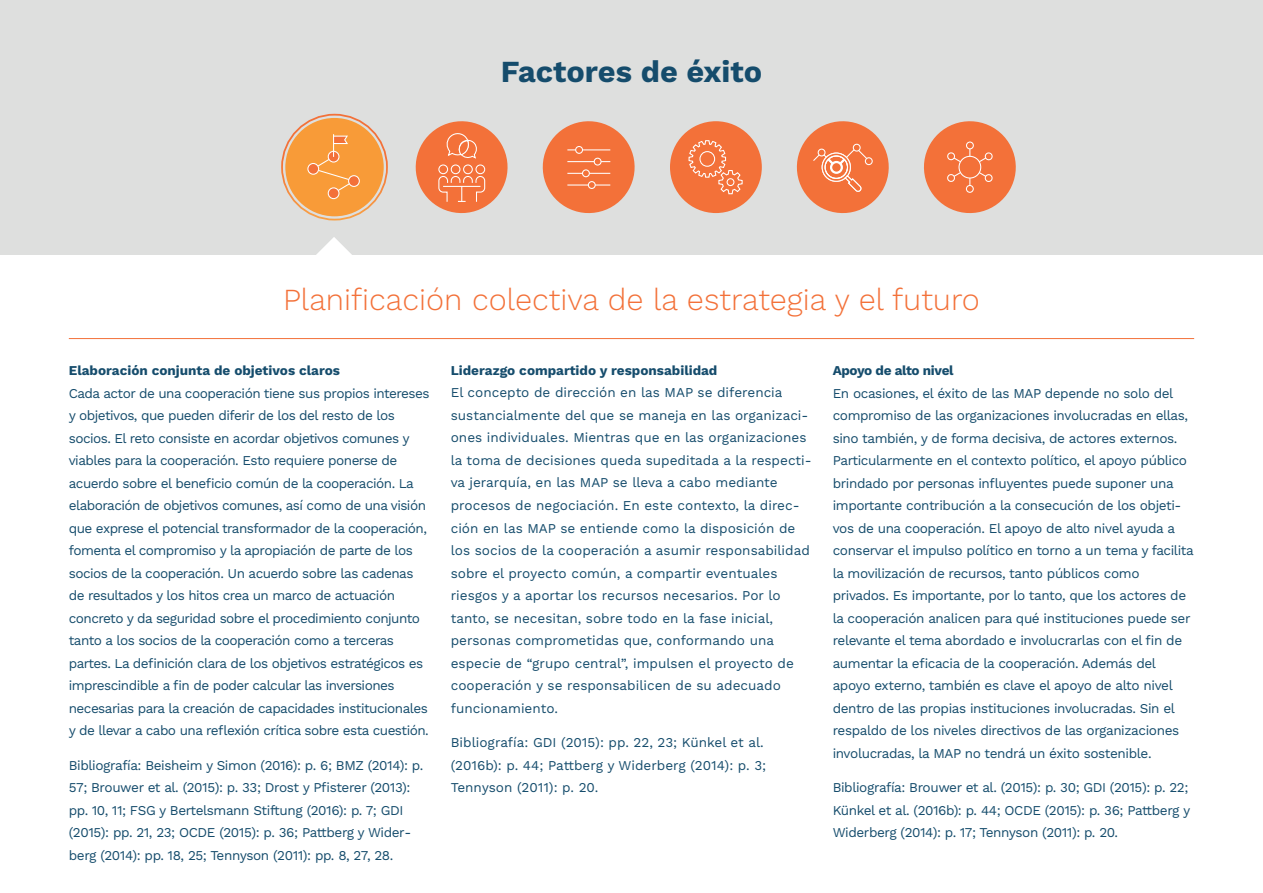
<style>
.page{position:relative;width:1263px;height:893px;background:#fff}
.page>*{position:absolute;margin:0;border:0;box-sizing:border-box;transform-origin:0 0}
.t1{font:300 30.6px "Work Sans";color:#f37139}
.t2{font:700 30.6px "Work Sans";color:#154c6c}
.t3{font:13.5px/22.5px "Work Sans";letter-spacing:-.03em;color:#154c6c}
.t4{font:13.5px/22.5px "Work Sans";color:#154c6c}
.t5{font:700 13.5px "Work Sans";color:#154c6c}
.t6{font:700 13.5px "Work Sans";letter-spacing:-.025em;color:#154c6c}
</style>
<div class="page">
<div style="left:0;top:0;width:1263px;height:254px;background:#dedfde"></div>
<div style="left:285px;top:118px;width:99px;height:98px;background:#f89b38;border-radius:50%"></div>
<div style="left:281px;top:114px;width:107px;height:106px;border:2px solid #fff;border-radius:50%"></div>
<svg style="left:304px;top:237px;width:60px;height:18px"></svg>
<svg style="left:542px;top:121px;width:93px;height:93px"></svg>
<hr style="left:567px;top:149px;width:43px;height:1px;background:#fff">
<div style="left:576px;top:146px;width:6px;height:7px;background:#f37139;border-radius:50%"></div>
<div style="left:575px;top:146px;width:8px;height:8px;border:1px solid #fff;border-radius:50%"></div>
<hr style="left:567px;top:161px;width:43px;height:1px;background:#fff">
<div style="left:594px;top:158px;width:7px;height:7px;background:#f37139;border-radius:50%"></div>
<div style="left:594px;top:158px;width:7px;height:8px;border:1px solid #fff;border-radius:50%"></div>
<hr style="left:567px;top:173px;width:43px;height:1px;background:#fff">
<div style="left:582px;top:170px;width:7px;height:7px;background:#f37139;border-radius:50%"></div>
<div style="left:582px;top:169px;width:8px;height:8px;border:1px solid #fff;border-radius:50%"></div>
<hr style="left:567px;top:184px;width:43px;height:2px;background:#fff">
<div style="left:588px;top:182px;width:7px;height:6px;background:#f37139;border-radius:50%"></div>
<div style="left:588px;top:181px;width:8px;height:8px;border:1px solid #fff;border-radius:50%"></div>
<svg style="left:796px;top:121px;width:93px;height:92px"></svg>
<svg style="left:924px;top:121px;width:92px;height:93px"></svg>
<div style="left:349px;top:176px;width:10px;height:10px;background:#f37139;border-radius:50%"></div>
<div style="left:348px;top:175px;width:12px;height:12px;border:1px solid #fff;border-radius:50%"></div>
<svg style="left:308px;top:163px;width:11px;height:11px"></svg>
<div style="left:307px;top:163px;width:12px;height:12px;border:1px solid #fff;border-radius:50%"></div>
<div style="left:328px;top:188px;width:11px;height:11px;background:#f37139;border-radius:50%"></div>
<div style="left:328px;top:187px;width:11px;height:12px;border:1px solid #fff;border-radius:50%"></div>
<svg style="left:311px;top:134px;width:45px;height:61px"></svg>
<div style="left:670px;top:121px;width:92px;height:92px;background:#f37139;border-radius:50%"></div>
<svg style="left:688px;top:140px;width:55px;height:55px"></svg>
<div style="left:700px;top:152px;width:15px;height:14px;background:#f37139;border-radius:50%"></div>
<div style="left:699px;top:151px;width:16px;height:16px;border:1px solid #fff;border-radius:50%"></div>
<svg style="left:415px;top:121px;width:93px;height:93px"></svg>
<hr style="left:69px;top:338px;width:1125px;height:1px;background:#f37139">
<h1 class="t2" style="left:501px;top:54px;width:263px">Factores de éxito</h1>
<h1 class="t1" style="left:283px;top:281px;width:698px">Planificación colectiva de la estrategia y el futuro</h1>
<p class="t5" style="left:69px;top:363px;width:273px">Elaboración conjunta de objetivos claros</p>
<p class="t3" style="left:69px;top:382px;width:362px">Cada actor de una cooperación tiene sus propios intereses y objetivos, que pueden diferir de los del resto de los socios. El reto consiste en acordar objetivos comunes y viables para la cooperación. Esto requiere ponerse de acuerdo sobre el beneficio común de la cooperación. La elaboración de objetivos comunes, así como de una visión que exprese el potencial transformador de la cooperación, fomenta el compromiso y la apropiación de parte de los socios de la cooperación. Un acuerdo sobre las cadenas de resultados y los hitos crea un marco de actuación concreto y da seguridad sobre el procedimiento conjunto tanto a los socios de la cooperación como a terceras partes. La definición clara de los objetivos estratégicos es imprescindible a fin de poder calcular las inversiones necesarias para la creación de capacidades institucionales y de llevar a cabo una reflexión crítica sobre esta cuestión.</p>
<p class="t3" style="left:69px;top:754px;width:356px">Bibliografía: Beisheim y Simon (2016): p. 6; BMZ (2014): p.<br>57; Brouwer et al. (2015): p. 33; Drost y Pfisterer (2013): pp. 10, 11; FSG y Bertelsmann Stiftung (2016): p. 7; GDI (2015): pp. 21, 23; OCDE (2015): p. 36; Pattberg y Wider&shy;berg (2014): pp. 18, 25; Tennyson (2011): pp. 8, 27, 28.</p>
<p class="t5" style="left:451px;top:363px;width:268px">Liderazgo compartido y responsabilidad</p>
<p class="t4" style="left:451px;top:382px;width:362px">El concepto de dirección en las MAP se diferencia sustancialmente del que se maneja en las organizaci&shy;ones individuales. Mientras que en las organizaciones la toma de decisiones queda supeditada a la respecti&shy;va jerarquía, en las MAP se lleva a cabo mediante procesos de negociación. En este contexto, la direc&shy;ción en las MAP se entiende como la disposición de los socios de la cooperación a asumir responsabilidad sobre el proyecto común, a compartir eventuales riesgos y a aportar los recursos necesarios. Por lo tanto, se necesitan, sobre todo en la fase inicial, personas comprometidas que, conformando una especie de “grupo central”, impulsen el proyecto de cooperación y se responsabilicen de su adecuado funcionamiento.</p>
<p class="t4" style="left:451px;top:732px;width:317px">Bibliografía: GDI (2015): pp. 22, 23; Künkel et al. (2016b): p. 44; Pattberg y Widerberg (2014): p. 3;<br>Tennyson (2011): p. 20.</p>
<p class="t6" style="left:833px;top:363px;width:122px">Apoyo de alto nivel</p>
<p class="t3" style="left:833px;top:382px;width:363px">En ocasiones, el éxito de las MAP depende no solo del compromiso de las organizaciones involucradas en ellas, sino también, y de forma decisiva, de actores externos.<br>Particularmente en el contexto político, el apoyo público brindado por personas influyentes puede suponer una importante contribución a la consecución de los objeti&shy;vos de una cooperación. El apoyo de alto nivel ayuda a conservar el impulso político en torno a un tema y facilita la movilización de recursos, tanto públicos como privados. Es importante, por lo tanto, que los actores de la cooperación analicen para qué instituciones puede ser relevante el tema abordado e involucrarlas con el fin de aumentar la eficacia de la cooperación. Además del apoyo externo, también es clave el apoyo de alto nivel dentro de las propias instituciones involucradas. Sin el respaldo de los niveles directivos de las organizaciones involucradas, la MAP no tendrá un éxito sostenible.</p>
<p class="t3" style="left:833px;top:777px;width:359px">Bibliografía: Brouwer et al. (2015): p. 30; GDI (2015): p. 22;<br>Künkel et al. (2016b): p. 44; OCDE (2015): p. 36; Pattberg y<br>Widerberg (2014): p. 17; Tennyson (2011): p. 20.</p>
</div>
